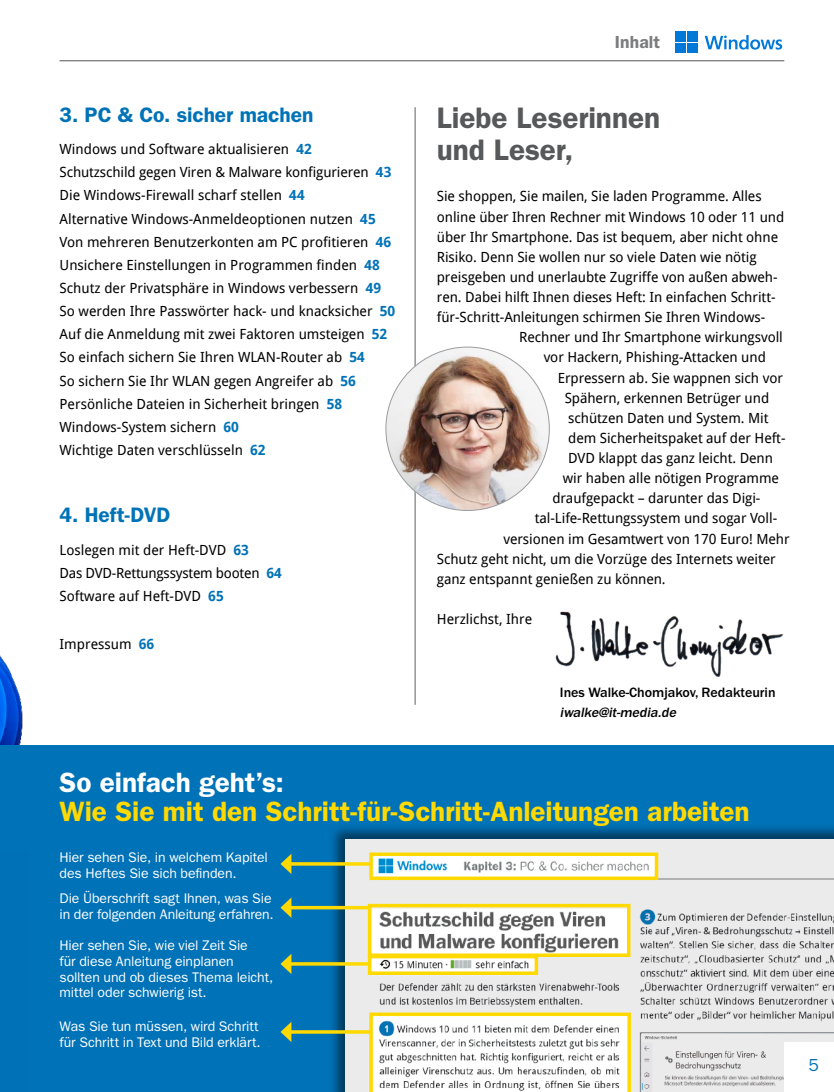
<style>
.page{position:relative;width:834px;height:1092px;background:#fff}
.page>*{position:absolute;margin:0;border:0;box-sizing:border-box;transform-origin:0 0}
.t1{font:600 29.75px/31.5px "ITC Franklin Gothic Std";color:#565859}
.t2{font:600 28px "ITC Franklin Gothic Std";letter-spacing:-.005em;color:#ffd900}
.t3{font:600 28px "ITC Franklin Gothic Std";letter-spacing:-.005em;color:#fff}
.t4{font:600 21px "ITC Franklin Gothic Std";color:#0072b7}
.t5{font:600 17.5px "ITC Franklin Gothic Std";letter-spacing:.005em;color:#7b7c7e}
.t6{font:17.5px "ITC Franklin Gothic Std";color:#0072b7}
.t7{font:14px/23.1px "Droid Sans Pro";letter-spacing:-.005em;color:#000}
.t8{font:14px/15.8px "ITC Franklin Gothic Std";letter-spacing:-.01em;color:#fff}
.t9{font:500 14px "ITC Franklin Gothic Std";color:#000}
.t10{font:italic 500 14px "ITC Franklin Gothic Std";color:#000}
.s1{font-weight:700;color:#0072b7}
</style>
<div class="page">
<hr style="left:60px;top:60px;width:724px;height:1px;background:#7b7c7e">
<svg style="left:704px;top:35px;width:78px;height:15px"></svg>
<div style="left:675px;top:31px;width:11px;height:11px;background:#0078d7"></div>
<div style="left:687px;top:31px;width:10px;height:11px;background:#0078d7"></div>
<div style="left:675px;top:43px;width:11px;height:9px;background:#0078d7"></div>
<div style="left:687px;top:43px;width:10px;height:9px;background:#0078d7"></div>
<img style="left:0;top:655px;width:23px;height:90px">
<div style="left:0;top:745px;width:833px;height:346px;background:#0072b7"></div>
<hr style="left:414px;top:107px;width:1px;height:597px;background:#7b7c7e">
<div style="left:328px;top:823px;width:505px;height:268px;background:#000;opacity:.5"></div>
<img style="left:345px;top:839px;width:488px;height:252px">
<div style="left:369px;top:852px;width:289px;height:28px;border:4px solid #ffd900"></div>
<svg style="left:369px;top:1012px;width:261px;height:79px;background:#e6e4d7"></svg>
<div style="left:368px;top:903px;width:262px;height:53px;border:4px solid #ffd900"></div>
<div style="left:368px;top:954px;width:170px;height:20px;border:4px solid #ffd900"></div>
<hr style="left:288px;top:1030px;width:83px;height:3px;background:#ffd900">
<svg style="left:280px;top:1022px;width:11px;height:20px"></svg>
<hr style="left:288px;top:962px;width:82px;height:3px;background:#ffd900">
<svg style="left:280px;top:954px;width:11px;height:20px"></svg>
<svg style="left:291px;top:905px;width:79px;height:4px"></svg>
<svg style="left:280px;top:898px;width:11px;height:19px"></svg>
<hr style="left:288px;top:862px;width:82px;height:3px;background:#ffd900">
<svg style="left:280px;top:854px;width:11px;height:20px"></svg>
<img style="left:555px;top:611px;width:229px;height:66px">
<img style="left:386px;top:347px;width:163px;height:163px;border-radius:82px">
<div style="left:784px;top:1042px;width:49px;height:49px;background:#fff"></div>
<p class="t5" style="left:614px;top:32px;width:47px">Inhalt</p>
<h3 class="t4" style="left:60px;top:102px;width:255px">3. PC &amp; Co. sicher machen</h3>
<p class="t7" style="left:60px;top:137px;width:337px">Windows und Software aktualisieren <span class="s1">42<br></span>Schutzschild gegen Viren &amp; Malware konfigurieren <span class="s1">43<br></span>Die Windows-Firewall scharf stellen <span class="s1">44<br></span>Alternative Windows-Anmeldeoptionen nutzen <span class="s1">45<br></span>Von mehreren Benutzerkonten am PC profitieren <span class="s1">46<br></span>Unsichere Einstellungen in Programmen finden <span class="s1">48<br></span>Schutz der Privatsphäre in Windows verbessern <span class="s1">49<br></span>So werden Ihre Passwörter hack- und knacksicher <span class="s1">50<br></span>Auf die Anmeldung mit zwei Faktoren umsteigen <span class="s1">52<br></span>So einfach sichern Sie Ihren WLAN-Router ab <span class="s1">54<br></span>So sichern Sie Ihr WLAN gegen Angreifer ab <span class="s1">56<br></span>Persönliche Dateien in Sicherheit bringen <span class="s1">58<br></span>Windows-System sichern <span class="s1">60<br></span>Wichtige Daten verschlüsseln <span class="s1">62</span></p>
<h3 class="t4" style="left:60px;top:502px;width:112px">4. Heft-DVD</h3>
<p class="t7" style="left:60px;top:537px;width:224px">Loslegen mit der Heft-DVD <span class="s1">63<br></span>Das DVD-Rettungssystem booten <span class="s1">64<br></span>Software auf Heft-DVD <span class="s1">65</span></p>
<p class="t7" style="left:60px;top:631px;width:96px">Impressum <span class="s1">66</span></p>
<h1 class="t1" style="left:437px;top:102px;width:225px">Liebe Leserinnen und Leser,</h1>
<p class="t7" style="left:437px;top:184px;width:326px">Sie shoppen, Sie mailen, Sie laden Programme. Alles</p>
<p class="t7" style="left:437px;top:204px;width:349px">online über Ihren Rechner mit Windows 10 oder 11 und</p>
<p class="t7" style="left:437px;top:224px;width:343px">über Ihr Smartphone. Das ist bequem, aber nicht ohne</p>
<p class="t7" style="left:437px;top:245px;width:321px">Risiko. Denn Sie wollen nur so viele Daten wie nötig</p>
<p class="t7" style="left:437px;top:265px;width:342px">preisgeben und unerlaubte Zugriffe von außen abweh-</p>
<p class="t7" style="left:437px;top:285px;width:340px">ren. Dabei hilft Ihnen dieses Heft: In einfachen Schritt-</p>
<p class="t7" style="left:437px;top:305px;width:330px">für-Schritt-Anleitungen schirmen Sie Ihren Windows-</p>
<p class="t7" style="left:519px;top:325px;width:265px">Rechner und Ihr Smartphone wirkungsvoll</p>
<p class="t7" style="left:543px;top:345px;width:224px">vor Hackern, Phishing-Attacken und</p>
<p class="t7" style="left:557px;top:365px;width:227px">Erpressern ab. Sie wappnen sich vor</p>
<p class="t7" style="left:564px;top:385px;width:206px">Spähern, erkennen Betrüger und</p>
<p class="t7" style="left:568px;top:406px;width:202px">schützen Daten und System. Mit</p>
<p class="t7" style="left:568px;top:426px;width:219px">dem Sicherheitspaket auf der Heft-</p>
<p class="t7" style="left:568px;top:446px;width:206px">DVD klappt das ganz leicht. Denn</p>
<p class="t7" style="left:563px;top:466px;width:217px">wir haben alle nötigen Programme</p>
<p class="t7" style="left:552px;top:486px;width:209px">draufgepackt – darunter das Digi-</p>
<p class="t7" style="left:535px;top:506px;width:244px">tal-Life-Rettungssystem und sogar Voll-</p>
<p class="t7" style="left:503px;top:526px;width:288px">versionen im Gesamtwert von 170 Euro! Mehr</p>
<p class="t7" style="left:437px;top:546px;width:340px">Schutz geht nicht, um die Vorzüge des Internets weiter</p>
<p class="t7" style="left:437px;top:567px;width:230px">ganz entspannt genießen zu können.</p>
<p class="t7" style="left:437px;top:607px;width:97px">Herzlichst, Ihre</p>
<p class="t9" style="left:560px;top:684px;width:217px">Ines Walke-Chomjakov, Redakteurin</p>
<p class="t10" style="left:560px;top:704px;width:120px">iwalke@it-media.de</p>
<h2 class="t3" style="left:60px;top:765px;width:226px">So einfach geht’s:</h2>
<h2 class="t2" style="left:60px;top:795px;width:691px">Wie Sie mit den Schritt-für-Schritt-Anleitungen arbeiten</h2>
<p class="t8" style="left:60px;top:849px;width:210px">Hier sehen Sie, in welchem Kapitel des Heftes Sie sich befinden.</p>
<p class="t8" style="left:60px;top:890px;width:216px">Die Überschrift sagt Ihnen, was Sie in der folgenden Anleitung erfahren.</p>
<p class="t8" style="left:60px;top:937px;width:215px">Hier sehen Sie, wie viel Zeit Sie<br>für diese Anleitung einplanen sollten und ob dieses Thema leicht, mittel oder schwierig ist.</p>
<p class="t8" style="left:60px;top:1018px;width:202px">Was Sie tun müssen, wird Schritt für Schritt in Text und Bild erklärt.</p>
<p class="t6" style="left:808px;top:1054px;width:12px">5</p>
</div>
